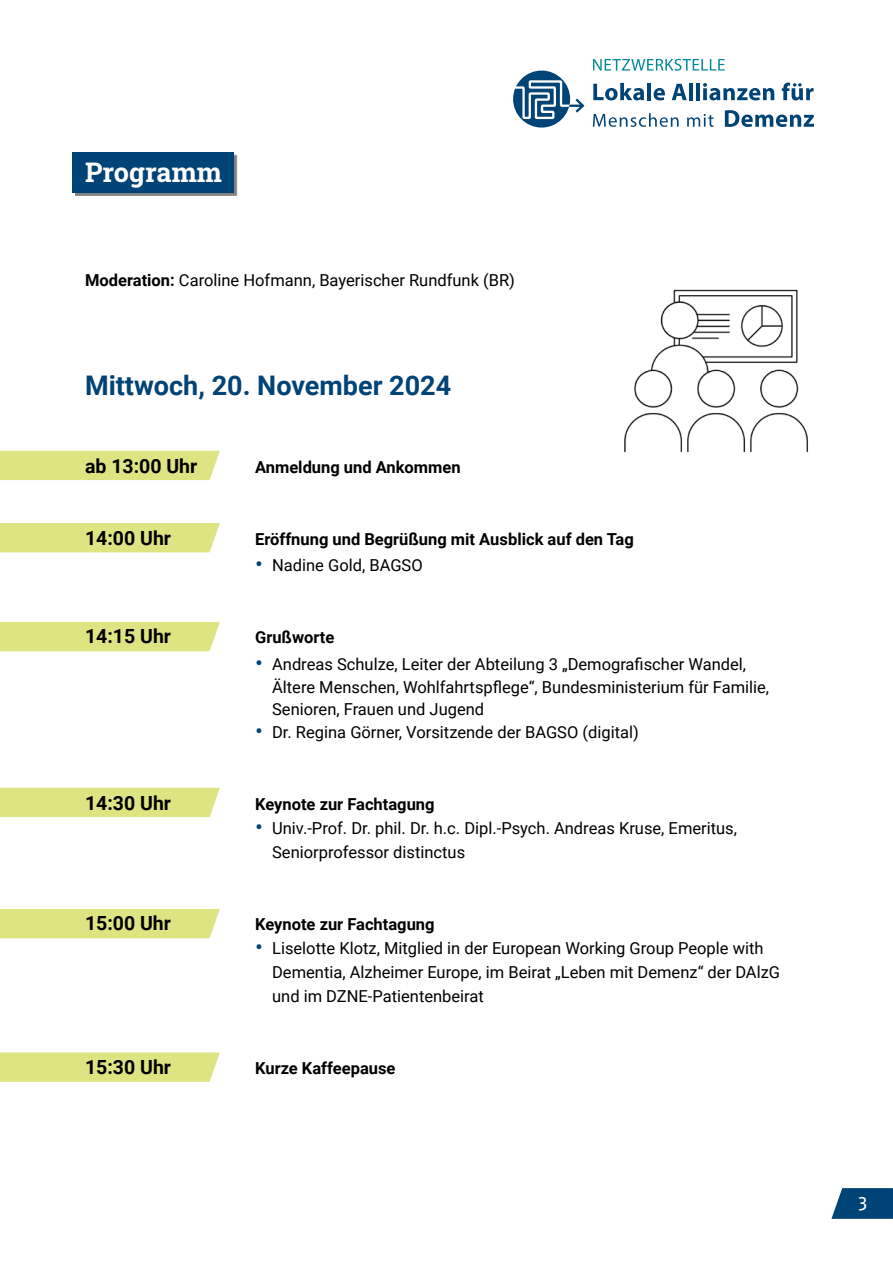
<style>
.page{position:relative;width:893px;height:1263px;background:#fff}
.page>*{position:absolute;margin:0;border:0;box-sizing:border-box;transform-origin:0 0}
.t1{font:700 27px "Roboto";color:#004377}
.t2{font:700 27px "Roboto Slab";color:#fff}
.t3{font:700 19.5px "Roboto";color:#000}
.t4{font:19.5px "Fago Pro";color:#fff}
.t5{font:16.5px/24px "Roboto";color:#000}
.t6{font:700 16.5px "Roboto";color:#000}
.s1{font-weight:700}
.s2{font-family:"Fago Pro";font-weight:700;font-size:19.5px;color:#004377}
</style>
<div class="page">
<div style="left:0;top:451px;width:220px;height:29px;background:#dfe483"></div>
<div style="left:0;top:523px;width:220px;height:29px;background:#dfe483"></div>
<div style="left:0;top:622px;width:220px;height:29px;background:#dfe483"></div>
<div style="left:0;top:788px;width:220px;height:29px;background:#dfe483"></div>
<div style="left:0;top:909px;width:220px;height:29px;background:#dfe483"></div>
<svg style="left:0;top:1052px;width:220px;height:30px"></svg>
<svg style="left:831px;top:1188px;width:62px;height:31px"></svg>
<svg style="left:593px;top:59px;width:132px;height:12px"></svg>
<div style="left:513px;top:71px;width:57px;height:57px;background:#004377;border-radius:50%"></div>
<svg style="left:513px;top:80px;width:72px;height:39px"></svg>
<svg style="left:593px;top:83px;width:51px;height:17px"></svg>
<hr style="left:647px;top:83px;width:4px;height:17px;background:#004377">
<svg style="left:654px;top:88px;width:11px;height:12px"></svg>
<svg style="left:672px;top:84px;width:15px;height:16px"></svg>
<hr style="left:689px;top:83px;width:4px;height:17px;background:#004377">
<hr style="left:696px;top:83px;width:4px;height:17px;background:#004377">
<svg style="left:703px;top:83px;width:71px;height:17px"></svg>
<svg style="left:782px;top:83px;width:31px;height:17px"></svg>
<svg style="left:725px;top:110px;width:89px;height:17px"></svg>
<svg style="left:593px;top:113px;width:86px;height:14px"></svg>
<svg style="left:687px;top:114px;width:27px;height:13px"></svg>
<div style="left:75px;top:155px;width:162px;height:41px;background:#000;opacity:.5"></div>
<div style="left:72px;top:152px;width:162px;height:40px;background:#004377"></div>
<img style="left:624px;top:289px;width:184px;height:164px">
<h1 class="t2" style="left:85px;top:154px;width:139px">Programm</h1>
<p class="t5" style="left:85px;top:267px;width:431px"><span class="s1">Moderation:</span> Caroline Hofmann, Bayerischer Rundfunk (BR)</p>
<p class="t1" style="left:85px;top:366px;width:368px">Mittwoch, 20. November 2024</p>
<p class="t3" style="left:85px;top:452px;width:114px">ab 13:00 Uhr</p>
<p class="t6" style="left:255px;top:455px;width:207px">Anmeldung und Ankommen</p>
<p class="t3" style="left:85px;top:524px;width:87px">14:00 Uhr</p>
<p class="t6" style="left:255px;top:527px;width:380px">Eröffnung und Begrüßung mit Ausblick auf den Tag</p>
<p class="t5" style="left:255px;top:553px;width:169px"><span class="s2">•</span> Nadine Gold, BAGSO</p>
<p class="t3" style="left:85px;top:623px;width:87px">14:15 Uhr</p>
<p class="t6" style="left:255px;top:626px;width:81px">Grußworte</p>
<p class="t5" style="left:272px;top:652px;width:499px;line-height:22.5px;text-indent:-17px"><span class="s2">•</span> Andreas Schulze, Leiter der Abteilung 3 „Demografischer Wandel,<br>Ältere Menschen, Wohlfahrtspflege“, Bundesministerium für Familie,<br>Senioren, Frauen und Jugend</p>
<p class="t5" style="left:255px;top:719px;width:385px"><span class="s2">•</span> Dr. Regina Görner, Vorsitzende der BAGSO (digital)</p>
<p class="t3" style="left:85px;top:789px;width:87px">14:30 Uhr</p>
<p class="t6" style="left:255px;top:792px;width:181px">Keynote zur Fachtagung</p>
<p class="t5" style="left:272px;top:815px;width:466px;text-indent:-17px"><span class="s2">•</span> Univ.-Prof. Dr. phil. Dr. h.c. Dipl.-Psych. Andreas Kruse, Emeritus,<br>Seniorprofessor distinctus</p>
<p class="t3" style="left:85px;top:909px;width:87px">15:00 Uhr</p>
<p class="t6" style="left:255px;top:912px;width:181px">Keynote zur Fachtagung</p>
<p class="t5" style="left:272px;top:935px;width:509px;text-indent:-17px"><span class="s2">•</span> Liselotte Klotz, Mitglied in der European Working Group People with<br>Dementia, Alzheimer Europe, im Beirat „Leben mit Demenz“ der DAlzG und im DZNE-Patientenbeirat</p>
<p class="t3" style="left:85px;top:1053px;width:87px">15:30 Uhr</p>
<p class="t6" style="left:255px;top:1056px;width:142px">Kurze Kaffeepause</p>
<p class="t4" style="left:859px;top:1191px;width:11px">3</p>
</div>
